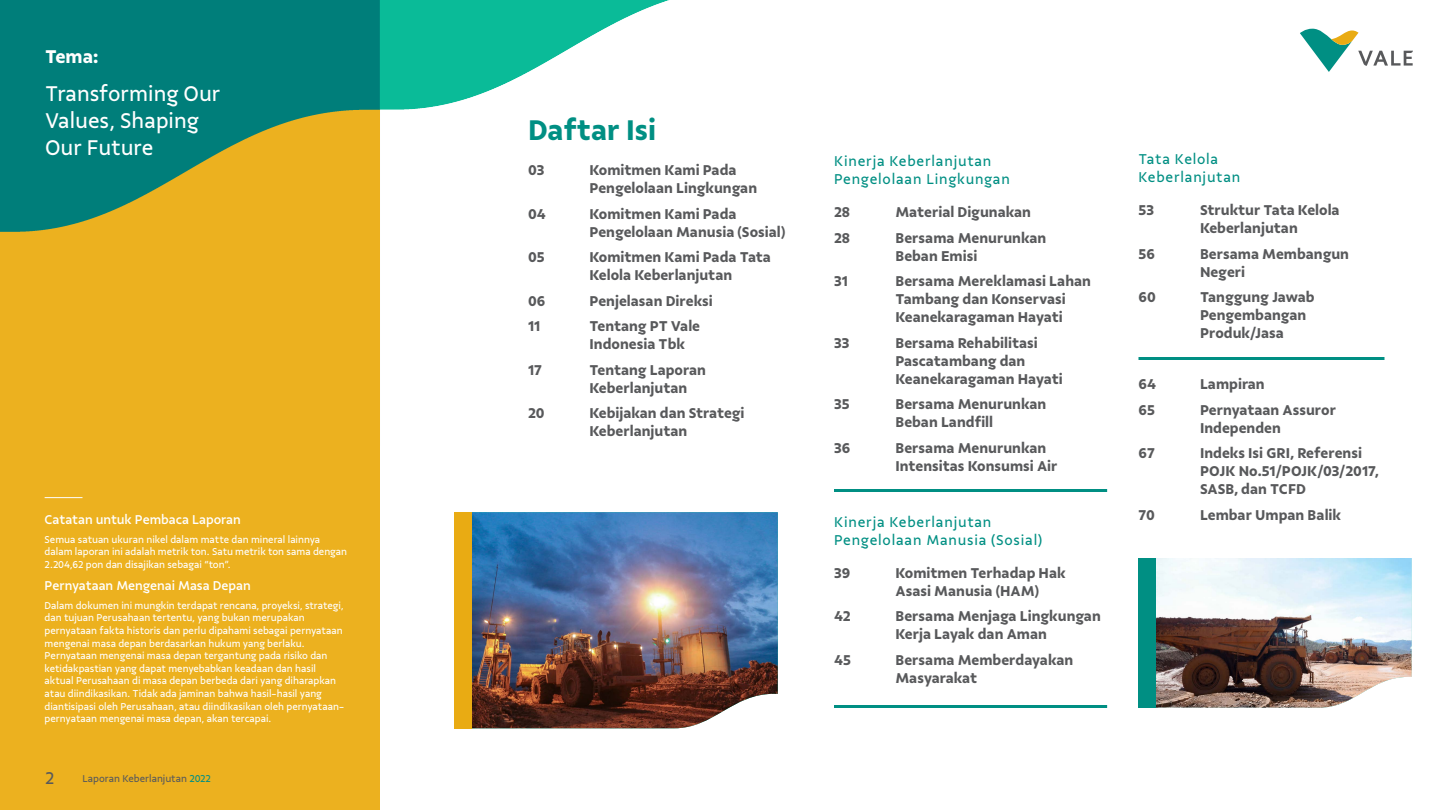
<style>
.page{position:relative;width:1440px;height:810px;background:#fff}
.page>*{position:absolute;margin:0;border:0;box-sizing:border-box;transform-origin:0 0}
.t1{font:700 30px "Vale Sans";color:#008f83}
.t2{font:22.5px/27px "Vale Sans";color:#fff}
.t3{font:700 19.5px "Vale Sans";color:#fff}
.Bodytext{font:18px "Vale Sans";color:#58595b}
.Quote_highlight{font:700 15px/18px "Vale Sans";color:#58595b}
.Quote_highlight-2{font:15px/18px "Vale Sans";letter-spacing:.05em;color:#008f83}
.Bodytext-2{font:500 13.5px "Vale Sans";letter-spacing:-.005em;color:#fff}
.Bodytext-3{font:10.5px/12.6px "Vale Sans";letter-spacing:-.005em;color:#fff}
.t4{font:10.5px "Vale Sans";letter-spacing:-.01em;color:#58595b}
.s1{color:#008f83}
</style>
<div class="page">
<div style="left:0;top:266px;width:380px;height:544px;background:#ecb11f"></div>
<img style="left:0;top:0;width:669px;height:266px">
<hr style="left:45px;top:497px;width:37px;height:1px;background:#fff">
<img style="left:472px;top:512px;width:306px;height:216px">
<div style="left:454px;top:512px;width:18px;height:216px;background:#e9ab13"></div>
<img style="left:1156px;top:558px;width:256px;height:150px">
<div style="left:1138px;top:558px;width:18px;height:150px;background:#008f83"></div>
<hr style="left:834px;top:489px;width:273px;height:3px;background:#008f83">
<hr style="left:1138px;top:357px;width:246px;height:3px;background:#008f83">
<hr style="left:834px;top:705px;width:273px;height:3px;background:#008f83">
<svg style="left:1300px;top:29px;width:113px;height:43px"></svg>
<p class="t3" style="left:45px;top:44px;width:55px">Tema:</p>
<p class="t2" style="left:45px;top:80px;width:177px">Transforming Our<br>Values, Shaping<br>Our Future</p>
<p class="Bodytext-2" style="left:45px;top:512px;width:198px">Catatan untuk Pembaca Laporan</p>
<p class="Bodytext-3" style="left:45px;top:533px;width:304px">Semua satuan ukuran nikel dalam matte dan mineral lainnya dalam laporan ini adalah metrik ton. Satu metrik ton sama dengan<br>2.204,62 pon dan disajikan sebagai “ton”.</p>
<p class="Bodytext-2" style="left:45px;top:578px;width:208px">Pernyataan Mengenai Masa Depan</p>
<p class="Bodytext-3" style="left:45px;top:599px;width:301px">Dalam dokumen ini mungkin terdapat rencana, proyeksi, strategi, dan tujuan Perusahaan tertentu, yang bukan merupakan pernyataan fakta historis dan perlu dipahami sebagai pernyataan mengenai masa depan berdasarkan hukum yang berlaku.<br>Pernyataan mengenai masa depan tergantung pada risiko dan ketidakpastian yang dapat menyebabkan keadaan dan hasil aktual Perusahaan di masa depan berbeda dari yang diharapkan atau diindikasikan. Tidak ada jaminan bahwa hasil-hasil yang diantisipasi oleh Perusahaan, atau diindikasikan oleh pernyataan&shy;pernyataan mengenai masa depan, akan tercapai.</p>
<p class="Bodytext" style="left:45px;top:767px;width:11px">2</p>
<p class="t4" style="left:82px;top:772px;width:130px">Laporan Keberlanjutan <span class="s1">2022</span></p>
<p class="t1" style="left:528px;top:111px;width:130px">Daftar Isi</p>
<p class="Quote_highlight" style="left:528px;top:161px;width:18px">03</p>
<p class="Quote_highlight" style="left:590px;top:161px;width:169px">Komitmen Kami Pada<br>Pengelolaan Lingkungan</p>
<p class="Quote_highlight" style="left:528px;top:205px;width:19px">04</p>
<p class="Quote_highlight" style="left:590px;top:205px;width:197px">Komitmen Kami Pada<br>Pengelolaan Manusia (Sosial)</p>
<p class="Quote_highlight" style="left:528px;top:248px;width:18px">05</p>
<p class="Quote_highlight" style="left:590px;top:248px;width:183px">Komitmen Kami Pada Tata<br>Kelola Keberlanjutan</p>
<p class="Quote_highlight" style="left:528px;top:292px;width:19px">06</p>
<p class="Quote_highlight" style="left:590px;top:292px;width:125px">Penjelasan Direksi</p>
<p class="Quote_highlight" style="left:528px;top:317px;width:14px">11</p>
<p class="Quote_highlight" style="left:590px;top:317px;width:112px">Tentang PT Vale<br>Indonesia Tbk</p>
<p class="Quote_highlight" style="left:528px;top:361px;width:15px">17</p>
<p class="Quote_highlight" style="left:590px;top:361px;width:118px">Tentang Laporan<br>Keberlanjutan</p>
<p class="Quote_highlight" style="left:528px;top:404px;width:18px">20</p>
<p class="Quote_highlight" style="left:590px;top:404px;width:157px">Kebijakan dan Strategi<br>Keberlanjutan</p>
<p class="Quote_highlight-2" style="left:834px;top:152px;width:177px">Kinerja Keberlanjutan<br>Pengelolaan Lingkungan</p>
<p class="Quote_highlight" style="left:834px;top:203px;width:18px">28</p>
<p class="Quote_highlight" style="left:896px;top:203px;width:137px">Material Digunakan</p>
<p class="Quote_highlight" style="left:834px;top:229px;width:18px">28</p>
<p class="Quote_highlight" style="left:896px;top:229px;width:152px">Bersama Menurunkan<br>Beban Emisi</p>
<p class="Quote_highlight" style="left:834px;top:272px;width:15px">31</p>
<p class="Quote_highlight" style="left:896px;top:272px;width:197px">Bersama Mereklamasi Lahan<br>Tambang dan Konservasi<br>Keanekaragaman Hayati</p>
<p class="Quote_highlight" style="left:834px;top:334px;width:17px">33</p>
<p class="Quote_highlight" style="left:896px;top:334px;width:169px">Bersama Rehabilitasi<br>Pascatambang dan<br>Keanekaragaman Hayati</p>
<p class="Quote_highlight" style="left:834px;top:395px;width:17px">35</p>
<p class="Quote_highlight" style="left:896px;top:395px;width:152px">Bersama Menurunkan<br>Beban Landfill</p>
<p class="Quote_highlight" style="left:834px;top:439px;width:18px">36</p>
<p class="Quote_highlight" style="left:896px;top:439px;width:164px">Bersama Menurunkan<br>Intensitas Konsumsi Air</p>
<p class="Quote_highlight-2" style="left:834px;top:512px;width:210px">Kinerja Keberlanjutan<br>Pengelolaan Manusia (Sosial)</p>
<p class="Quote_highlight" style="left:834px;top:563px;width:18px">39</p>
<p class="Quote_highlight" style="left:896px;top:563px;width:172px">Komitmen Terhadap Hak<br>Asasi Manusia (HAM)</p>
<p class="Quote_highlight" style="left:834px;top:607px;width:18px">42</p>
<p class="Quote_highlight" style="left:896px;top:607px;width:207px">Bersama Menjaga Lingkungan<br>Kerja Layak dan Aman</p>
<p class="Quote_highlight" style="left:834px;top:650px;width:18px">45</p>
<p class="Quote_highlight" style="left:896px;top:650px;width:179px">Bersama Memberdayakan<br>Masyarakat</p>
<p class="Quote_highlight-2" style="left:1138px;top:150px;width:103px">Tata Kelola<br>Keberlanjutan</p>
<p class="Quote_highlight" style="left:1138px;top:201px;width:17px">53</p>
<p class="Quote_highlight" style="left:1200px;top:201px;width:141px">Struktur Tata Kelola<br>Keberlanjutan</p>
<p class="Quote_highlight" style="left:1138px;top:245px;width:18px">56</p>
<p class="Quote_highlight" style="left:1200px;top:245px;width:151px">Bersama Membangun<br>Negeri</p>
<p class="Quote_highlight" style="left:1138px;top:288px;width:19px">60</p>
<p class="Quote_highlight" style="left:1200px;top:288px;width:116px">Tanggung Jawab<br>Pengembangan<br>Produk/Jasa</p>
<p class="Quote_highlight" style="left:1138px;top:375px;width:19px">64</p>
<p class="Quote_highlight" style="left:1200px;top:375px;width:66px">Lampiran</p>
<p class="Quote_highlight" style="left:1138px;top:401px;width:18px">65</p>
<p class="Quote_highlight" style="left:1200px;top:401px;width:138px">Pernyataan Assuror<br>Independen</p>
<p class="Quote_highlight" style="left:1138px;top:444px;width:18px">67</p>
<p class="Quote_highlight" style="left:1200px;top:444px;width:180px">Indeks Isi GRI, Referensi<br>POJK No.51/POJK/03/2017,<br>SASB, dan TCFD</p>
<p class="Quote_highlight" style="left:1138px;top:506px;width:18px">70</p>
<p class="Quote_highlight" style="left:1200px;top:506px;width:143px">Lembar Umpan Balik</p>
</div>
